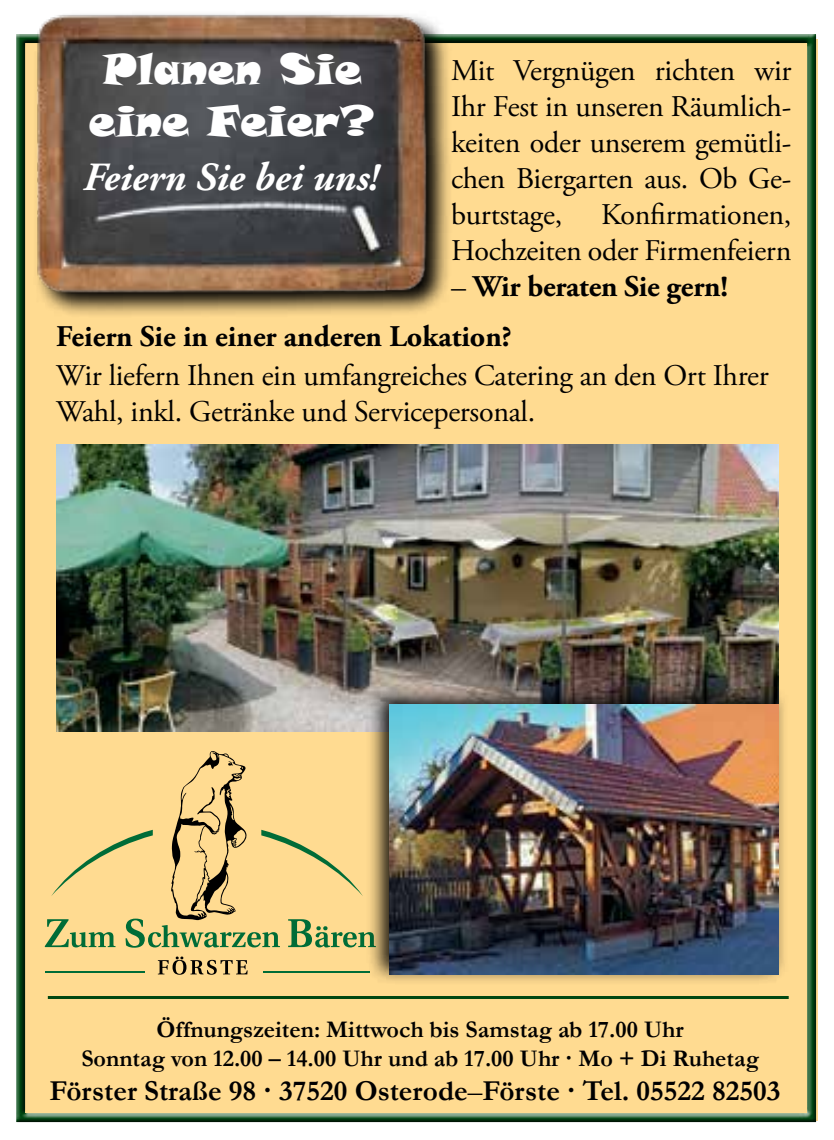
<style>
.page{position:relative;width:834px;height:1140px;background:#fff}
.page>*{position:absolute;margin:0;border:0;box-sizing:border-box;transform-origin:0 0}
.t1{font:42.9px/51.3px "Snap ITC";color:#fff;text-align:center}
.t2{font:italic 700 39.9px "Adobe Garamond Pro";color:#fff}
.t3{font:30px/36px "Adobe Garamond Pro";letter-spacing:-.01em;color:#000;text-align:justify}
.t4{font:700 30px "Adobe Garamond Pro";color:#000}
.t5{font:700 29.1px "Garamond";color:#000}
.t6{font:700 24px/28.8px "Garamond";color:#000;text-align:center}
.s1{font-weight:400}
.s2{font-family:"Swiss 721 BT"}
</style>
<div class="page">
<div style="left:15px;top:33px;width:801px;height:1091px;background:#000;opacity:.75"></div>
<svg style="left:33px;top:26px;width:420px;height:292px;background:#bfa46d"></svg>
<img style="left:30px;top:14px;width:404px;height:282px">
<img style="left:56px;top:444px;width:722px;height:287px">
<div style="left:366px;top:683px;width:422px;height:301px;background:#000;opacity:.9"></div>
<img style="left:389px;top:705px;width:389px;height:269px">
<h1 class="t1" style="left:89px;top:43px;width:288px">Planen Sie eine Feier?</h1>
<h2 class="t2" style="left:83px;top:155px;width:297px">Feiern Sie bei uns!</h2>
<p class="t3" style="left:451px;top:53px;width:342px">Mit Vergnügen richten wir Ihr Fest in unseren Räumlich&shy;keiten oder unserem gemütli&shy;chen Biergarten aus. Ob Ge&shy;burtstage,</p>
<p class="t3" style="left:451px;top:197px;width:342px;text-align:right">Konfirmationen,<br>Hochzeiten oder Firmenfeiern</p>
<p class="t4" style="left:451px;top:269px;width:278px"><span class="s1">–</span> Wir beraten Sie gern!</p>
<p class="t4" style="left:56px;top:319px;width:457px">Feiern Sie in einer anderen Lokation?</p>
<p class="t3" style="left:56px;top:358px;width:713px">Wir liefern Ihnen ein umfangreiches Catering an den Ort Ihrer<br>Wahl, inkl. Getränke und Servicepersonal.</p>
<p class="t6" style="left:81px;top:1015px;width:679px">Öffnungszeiten: Mittwoch bis Samstag ab 17.00 Uhr<br>Sonntag von 12.00 – 14.00 Uhr und ab 17.00 Uhr <span class="s2">·</span> Mo + Di Ruhetag</p>
<p class="t5" style="left:49px;top:1070px;width:732px">Förster Straße 98 <span class="s2">·</span> 37520 Osterode<span class="s1">–</span>Förste <span class="s2">·</span> Tel. 05522 82503</p>
</div>
